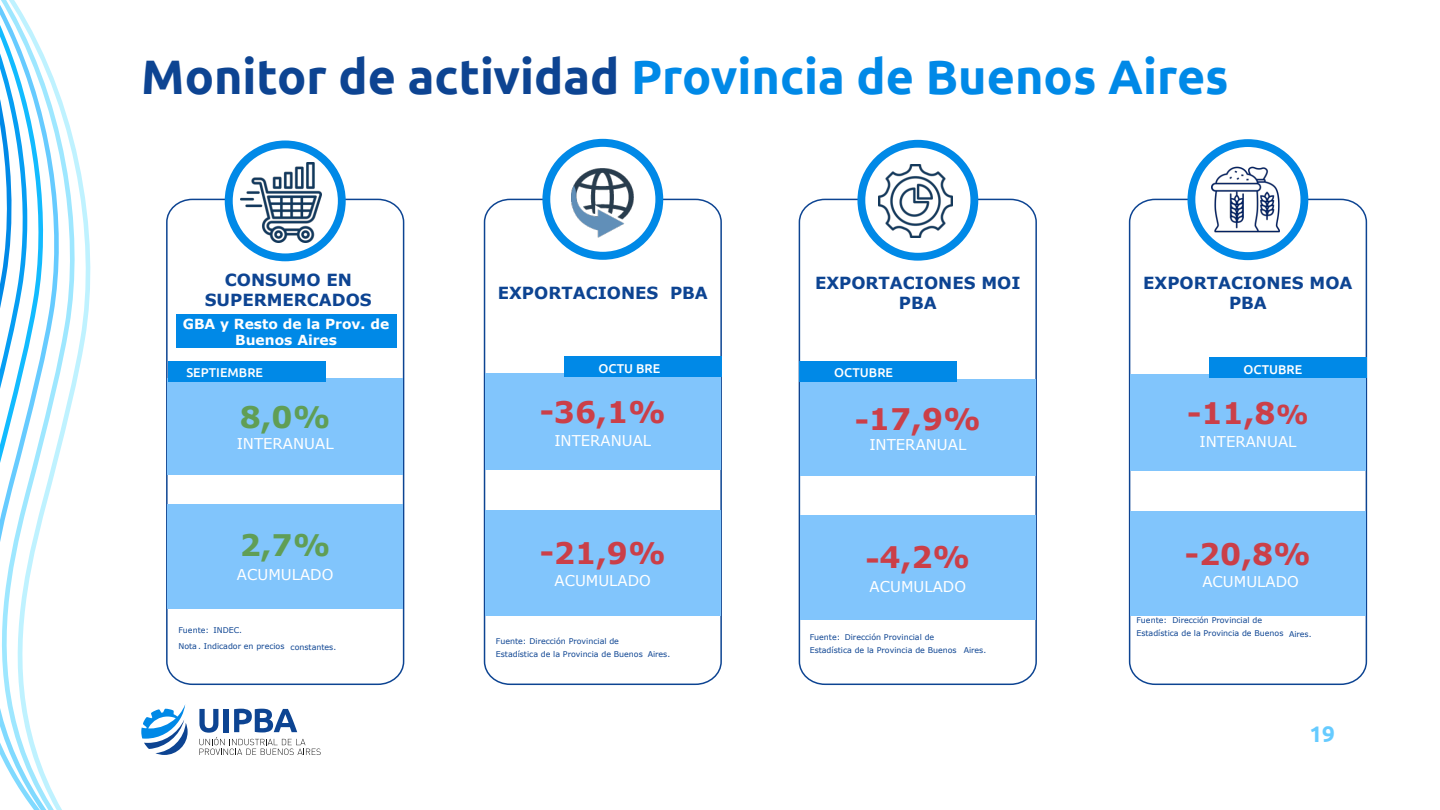
<style>
.page{position:relative;width:1440px;height:810px;background:#fff}
.page>*{position:absolute;margin:0;border:0;box-sizing:border-box;transform-origin:0 0}
.t1{font:700 48.45px "Ubuntu";color:#0089e7}
.t2{font:700 29.7px "Verdana";color:#cb3f48}
.t3{font:700 29.7px "Verdana";color:#609e55}
.t4{font:700 22.5px "Ubuntu";color:#66cbff}
.t5{font:700 16.73px "Verdana";color:#0d4492}
.t6{font:700 16.65px/20px "Verdana";color:#0d4492;text-align:center}
.t7{font:14.85px "Verdana";color:#fff}
.t8{font:700 13.88px/16.7px "Verdana";color:#fff;text-align:center}
.t9{font:500 12.75px "Ubuntu";letter-spacing:.005em;color:#fff}
.t10{font:7.88px/13.4px "Verdana";color:#0d4492}
.s1{color:#0d4492}
.s2{font-size:26.03px}
</style>
<div class="page">
<svg style="left:0;top:0;width:91px;height:699px"></svg>
<svg style="left:0;top:699px;width:321px;height:111px"></svg>
<svg style="left:166px;top:198px;width:239px;height:488px"></svg>
<div style="left:225px;top:141px;width:121px;height:120px;background:#0089e7;border-radius:50%"></div>
<div style="left:233px;top:148px;width:105px;height:105px;background:#fff;border-radius:50%"></div>
<div style="left:167px;top:378px;width:236px;height:97px;background:#81c5fc"></div>
<div style="left:168px;top:361px;width:157px;height:20px;background:#0089e7"></div>
<div style="left:167px;top:504px;width:236px;height:105px;background:#81c5fc"></div>
<img style="left:241px;top:162px;width:80px;height:80px">
<svg style="left:483px;top:198px;width:239px;height:488px"></svg>
<div style="left:542px;top:139px;width:121px;height:121px;background:#0089e7;border-radius:50%"></div>
<div style="left:550px;top:147px;width:105px;height:105px;background:#fff;border-radius:50%"></div>
<div style="left:485px;top:374px;width:236px;height:96px;background:#81c5fc"></div>
<div style="left:485px;top:510px;width:236px;height:105px;background:#81c5fc"></div>
<div style="left:564px;top:357px;width:157px;height:20px;background:#0089e7"></div>
<img style="left:572px;top:168px;width:62px;height:70px">
<svg style="left:798px;top:198px;width:239px;height:488px"></svg>
<div style="left:857px;top:140px;width:121px;height:121px;background:#0089e7;border-radius:50%"></div>
<div style="left:865px;top:148px;width:105px;height:105px;background:#fff;border-radius:50%"></div>
<div style="left:800px;top:379px;width:236px;height:96px;background:#81c5fc"></div>
<div style="left:800px;top:515px;width:236px;height:105px;background:#81c5fc"></div>
<div style="left:800px;top:361px;width:157px;height:20px;background:#0089e7"></div>
<img style="left:879px;top:164px;width:73px;height:74px">
<svg style="left:1128px;top:198px;width:240px;height:488px"></svg>
<div style="left:1188px;top:139px;width:120px;height:121px;background:#0089e7;border-radius:50%"></div>
<div style="left:1195px;top:147px;width:105px;height:105px;background:#fff;border-radius:50%"></div>
<div style="left:1130px;top:374px;width:236px;height:97px;background:#81c5fc"></div>
<div style="left:1130px;top:511px;width:236px;height:105px;background:#81c5fc"></div>
<div style="left:1209px;top:358px;width:157px;height:20px;background:#0089e7"></div>
<img style="left:1211px;top:166px;width:69px;height:67px">
<div style="left:176px;top:314px;width:220px;height:34px;background:#0089e7"></div>
<h1 class="t1" style="left:141px;top:48px;width:1089px"><span class="s1">Monitor de actividad</span> Provincia de Buenos Aires</h1>
<h3 class="t5" style="left:225px;top:268px;width:129px">CONSUMO EN</h3>
<h3 class="t6" style="left:205px;top:290px;width:169px">SUPERMERCADOS</h3>
<h3 class="t8" style="left:183px;top:315px;width:208px">GBA y Resto de la Prov. de<br>Buenos Aires</h3>
<h3 class="t9" style="left:186px;top:364px;width:78px">SEPTIEMBRE</h3>
<h2 class="t3" style="left:240px;top:396px;width:92px">8,0%</h2>
<h3 class="t7" style="left:237px;top:434px;width:98px">INTERANUAL</h3>
<h2 class="t3" style="left:240px;top:524px;width:92px">2,7%</h2>
<h3 class="t7" style="left:237px;top:564px;width:98px">ACUMULADO</h3>
<p class="t10" style="left:178px;top:622px;width:159px;line-height:16px">Fuente: INDEC.<br>Nota . Indicador en precios constantes.</p>
<h3 class="t6" style="left:498px;top:282px;width:211px">EXPORTACIONES PBA</h3>
<h3 class="t9" style="left:598px;top:360px;width:63px">OCTU BRE</h3>
<h2 class="t2" style="left:540px;top:391px;width:128px">-36,1%</h2>
<h3 class="t7" style="left:554px;top:431px;width:98px">INTERANUAL</h3>
<h2 class="t2" style="left:540px;top:532px;width:128px">-21,9%</h2>
<h3 class="t7" style="left:555px;top:570px;width:98px">ACUMULADO</h3>
<p class="t10" style="left:496px;top:634px;width:176px">Fuente: Dirección Provincial de<br>Estadística de la Provincia de Buenos Aires.</p>
<h3 class="t6" style="left:815px;top:273px;width:207px">EXPORTACIONES MOI<br>PBA</h3>
<h3 class="t9" style="left:834px;top:364px;width:60px">OCTUBRE</h3>
<h2 class="t2" style="left:855px;top:398px;width:128px">-17,9%</h2>
<h3 class="t7" style="left:869px;top:435px;width:98px">INTERANUAL</h3>
<h2 class="t2" style="left:865px;top:537px;width:106px">-4,2%</h2>
<h3 class="t7" style="left:870px;top:577px;width:98px">ACUMULADO</h3>
<p class="t10" style="left:810px;top:630px;width:178px">Fuente: Dirección Provincial de<br>Estadística de la Provincia de Buenos Aires.</p>
<h3 class="t6" style="left:1143px;top:273px;width:211px">EXPORTACIONES MOA<br>PBA</h3>
<h3 class="t9" style="left:1244px;top:361px;width:60px">OCTUBRE</h3>
<h2 class="t2" style="left:1187px;top:392px;width:123px">-11,8<span class="s2">%</span></h2>
<h3 class="t7" style="left:1200px;top:432px;width:98px">INTERANUAL</h3>
<h2 class="t2" style="left:1185px;top:533px;width:128px">-20,8%</h2>
<h3 class="t7" style="left:1202px;top:571px;width:98px">ACUMULADO</h3>
<p class="t10" style="left:1136px;top:614px;width:177px">Fuente: Dirección Provincial de<br>Estadística de la Provincia de Buenos Aires.</p>
<h3 class="t4" style="left:1309px;top:721px;width:27px">19</h3>
</div>
